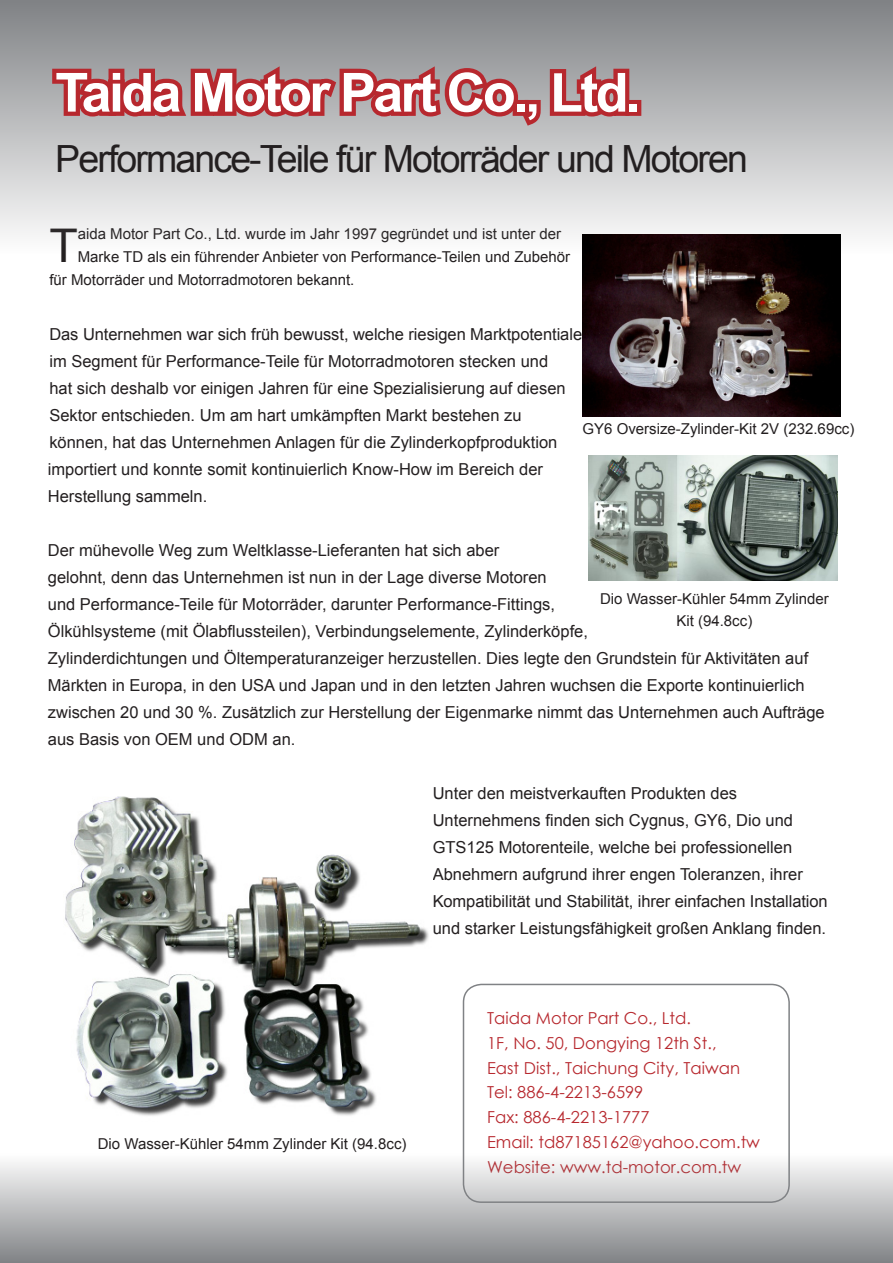
<style>
.page{position:relative;width:893px;height:1263px;background:#fff}
.page>*{position:absolute;margin:0;border:0;box-sizing:border-box;transform-origin:0 0}
.Deck{font:700 54px "Arial";letter-spacing:-.05em;color:#fff}
.內文{font:46.5px "Arial";color:#231f20}
.Deck-2{font:37.5px "Arial";letter-spacing:-.05em;color:#231f20}
.內文-2{font:16.5px/27px "Arial";color:#231f20}
.Body_text{font:16.5px "Century Gothic";color:#b7282e}
.內文-3{font:15px "Arial";color:#231f20}
.Body_text-2{font:15px/22.5px "Arial";color:#231f20;text-align:center}
</style>
<div class="page">
<div style="left:463px;top:984px;width:327px;height:219px;border:2px solid #808285;border-radius:18px"></div>
<div style="left:0;top:1154px;width:893px;height:109px;background:linear-gradient(to bottom,#fdfcfc,#808285)"></div>
<div style="left:0;top:0;width:893px;height:253px;background:linear-gradient(to bottom,#7f8285,#fdfdfd)"></div>
<svg style="left:48px;top:12px;width:586px;height:121px;background:#a57d81"></svg>
<div style="left:625px;top:100px;width:16px;height:16px;border:9px solid #b7282e"></div>
<img style="left:583px;top:234px;width:258px;height:182px">
<img style="left:589px;top:455px;width:249px;height:125px">
<img style="left:65px;top:796px;width:364px;height:320px">
<p class="Deck" style="left:55px;top:57px;width:587px">Taida Motor Part Co., Ltd.</p>
<p class="Deck-2" style="left:55px;top:135px;width:694px">Performance-Teile für Motorräder und Motoren</p>
<p class="內文" style="left:49px;top:215px;width:30px">T</p>
<p class="內文-3" style="left:78px;top:224px;width:485px">aida Motor Part Co., Ltd. wurde im Jahr 1997 gegründet und ist unter der</p>
<p class="內文-3" style="left:78px;top:247px;width:494px">Marke TD als ein führender Anbieter von Performance-Teilen und Zubehör</p>
<p class="內文-3" style="left:49px;top:270px;width:307px">für Motorräder und Motorradmotoren bekannt.</p>
<p class="內文-2" style="left:49px;top:320px;width:534px">Das Unternehmen war sich früh bewusst, welche riesigen Marktpotentiale im Segment für Performance-Teile für Motorradmotoren stecken und<br>hat sich deshalb vor einigen Jahren für eine Spezialisierung auf diesen Sektor entschieden. Um am hart umkämpften Markt bestehen zu</p>
<p class="內文-2" style="left:48px;top:428px;width:511px">können, hat das Unternehmen Anlagen für die Zylinderkopfproduktion importiert und konnte somit kontinuierlich Know-How im Bereich der<br>Herstellung sammeln.</p>
<p class="內文-2" style="left:48px;top:536px;width:778px">Der mühevolle Weg zum Weltklasse-Lieferanten hat sich aber<br>gelohnt, denn das Unternehmen ist nun in der Lage diverse Motoren<br>und Performance-Teile für Motorräder, darunter Performance-Fittings,<br>Ölkühlsysteme (mit Ölabflussteilen), Verbindungselemente, Zylinderköpfe,<br>Zylinderdichtungen und Öltemperaturanzeiger herzustellen. Dies legte den Grundstein für Aktivitäten auf Märkten in Europa, in den USA und Japan und in den letzten Jahren wuchsen die Exporte kontinuierlich zwischen 20 und 30 %. Zusätzlich zur Herstellung der Eigenmarke nimmt das Unternehmen auch Aufträge aus Basis von OEM und ODM an.</p>
<p class="Body_text-2" style="left:583px;top:417px;width:273px">GY6 Oversize-Zylinder-Kit 2V (232.69cc)</p>
<p class="Body_text-2" style="left:600px;top:587px;width:230px">Dio Wasser-Kühler 54mm Zylinder<br>Kit (94.8cc)</p>
<p class="內文-2" style="left:433px;top:779px;width:397px">Unter den meistverkauften Produkten des Unternehmens finden sich Cygnus, GY6, Dio und GTS125 Motorenteile, welche bei professionellen Abnehmern aufgrund ihrer engen Toleranzen, ihrer Kompatibilität und Stabilität, ihrer einfachen Installation und starker Leistungsfähigkeit großen Anklang finden.</p>
<p class="Body_text-2" style="left:98px;top:1132px;width:310px">Dio Wasser-Kühler 54mm Zylinder Kit (94.8cc)</p>
<p class="Body_text" style="left:487px;top:1007px;width:205px">Taida Motor Part Co., Ltd.</p>
<p class="Body_text" style="left:487px;top:1031px;width:231px">1F, No. 50, Dongying 12th St.,</p>
<p class="Body_text" style="left:487px;top:1056px;width:255px">East Dist., Taichung City, Taiwan</p>
<p class="Body_text" style="left:487px;top:1081px;width:158px">Tel: 886-4-2213-6599</p>
<p class="Body_text" style="left:487px;top:1106px;width:164px">Fax: 886-4-2213-1777</p>
<p class="Body_text" style="left:487px;top:1130px;width:274px">Email: td87185162@yahoo.com.tw</p>
<p class="Body_text" style="left:487px;top:1155px;width:256px">Website: www.td-motor.com.tw</p>
</div>
